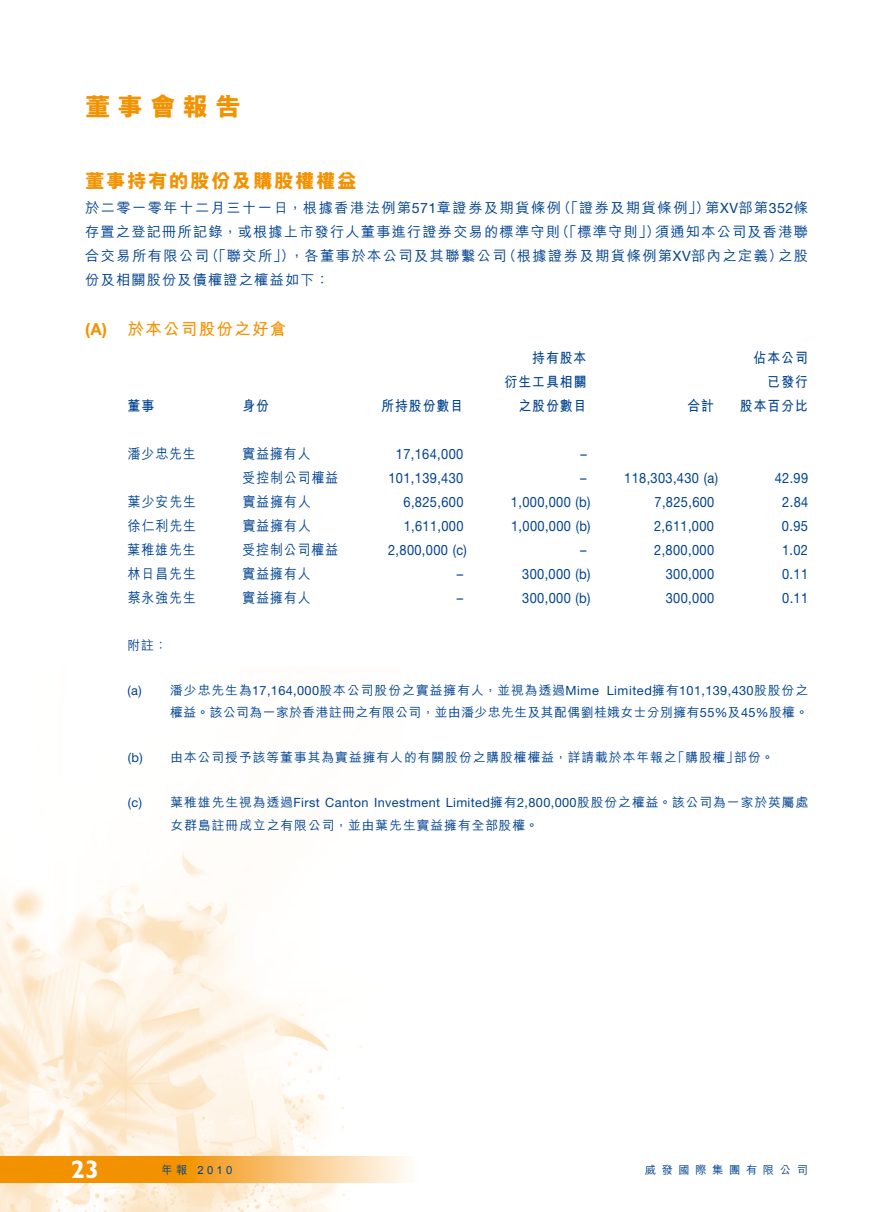
<style>
.page{position:relative;width:893px;height:1212px;background:#fff}
.page>*{position:absolute;margin:0;border:0;box-sizing:border-box;transform-origin:0 0}
.t1{font:800 25.5px "M Hei HK";letter-spacing:.275em;color:#f29200}
.t2{font:700 25.5px "Gill Sans Std";color:#fff}
.t3{font:800 19.5px "M Hei HK";letter-spacing:.08em;color:#f29200}
.t4{font:700 16.5px "M Hei HK";letter-spacing:.08em;color:#f29200}
.t5{font:700 16.5px "Helvetica Neue LT Std";color:#f29200}
.t6{font:14.25px "Helvetica Neue LT Std";letter-spacing:.03em;color:#004390;scale:.9 1}
.t7{font:500 14.25px/24px "M Hei HK";letter-spacing:.08em;color:#004390}
.t8{font:500 14.25px "M Hei HK";letter-spacing:.08em;color:#004390;scale:.9 1}
.t9{font:500 14.25px "M Hei HK";letter-spacing:.105em;color:#004390}
.t10{font:700 14.25px "M Hei HK";letter-spacing:.08em;color:#004390;scale:.9 1}
.t11{font:500 14.25px "M Hei HK";letter-spacing:.1em;color:#004390}
.t12{font:14.25px "Helvetica Neue LT Std";letter-spacing:.03em;color:#004390}
.t13{font:500 12.75px "M Hei HK";letter-spacing:.08em;color:#004390}
.t14{font:12.75px "Helvetica Neue LT Std";letter-spacing:.03em;color:#004390}
.t15{font:500 12.75px "M Hei HK";letter-spacing:.04em;color:#004390}
.t16{font:500 11.25px "M Hei HK";letter-spacing:.5em;color:#004390}
.t17{font:11.25px "Arial";color:#004390}
.s1{font-family:"Helvetica Neue LT Std";font-weight:400}
.s2{font-family:"M Hei HK";font-weight:500}
</style>
<div class="page">
<img style="left:0;top:850px;width:401px;height:362px">
<svg style="left:0;top:1157px;width:408px;height:25px;background:#f6af46"></svg>
<h1 class="t1" style="left:85px;top:89px;width:157px">董事會報告</h1>
<h2 class="t3" style="left:85px;top:167px;width:273px">董事持有的股份及購股權權益</h2>
<p class="t9" style="left:85px;top:197px;width:478px">於二零一零年十二月三十一日，根據香港法例第<span class="s1">571</span>章證券及期貨條例</p>
<p class="t9" style="left:557px;top:197px;width:154px">（「證券及期貨條例」）</p>
<p class="t12" style="left:705px;top:199px;width:104px"><span class="s2">第</span>XV<span class="s2">部第</span>352<span class="s2">條</span></p>
<p class="t7" style="left:85px;top:219px;width:476px">存置之登記冊所記錄，或根據上市發行人董事進行證券交易的標準守則</p>
<p class="t7" style="left:555px;top:219px;width:106px">（「標準守則」）</p>
<p class="t7" style="left:655px;top:219px;width:154px">須通知本公司及香港聯</p>
<p class="t7" style="left:85px;top:242px;width:246px">合交易所有限公司<br>份及相關股份及債權證之權益如下：</p>
<p class="t4" style="left:128px;top:317px;width:160px">於本公司股份之好倉</p>
<p class="t11" style="left:502px;top:245px;width:282px">（根據證券及期貨條例第<span class="s1">XV</span>部內之定義）</p>
<p class="t11" style="left:290px;top:245px;width:218px">，各董事於本公司及其聯繫公司</p>
<p class="t7" style="left:205px;top:242px;width:91px">（「聯交所」）</p>
<p class="t7" style="left:778px;top:242px;width:31px">之股</p>
<p class="t5" style="left:85px;top:319px;width:23px">A( )</p>
<p class="t10" style="left:128px;top:395px;width:31px">董事</p>
<p class="t10" style="left:242px;top:395px;width:31px">身份</p>
<p class="t10" style="left:381px;top:395px;width:93px">所持股份數目</p>
<p class="t10" style="left:532px;top:347px;width:62px">持有股本</p>
<p class="t10" style="left:504px;top:371px;width:93px">衍生工具相關</p>
<p class="t10" style="left:518px;top:395px;width:77px">之股份數目</p>
<p class="t10" style="left:687px;top:395px;width:31px">合計</p>
<p class="t10" style="left:754px;top:347px;width:62px">佔本公司</p>
<p class="t10" style="left:767px;top:371px;width:46px">已發行</p>
<p class="t10" style="left:740px;top:395px;width:77px">股本百分比</p>
<p class="t8" style="left:128px;top:443px;width:77px">潘少忠先生</p>
<p class="t8" style="left:242px;top:443px;width:77px">實益擁有人</p>
<p class="t6" style="left:396px;top:445px;width:76px">17,164,000</p>
<p class="t6" style="left:581px;top:445px;width:9px">–</p>
<p class="t8" style="left:243px;top:467px;width:108px">受控制公司權益</p>
<p class="t6" style="left:388px;top:469px;width:85px">101,139,430</p>
<p class="t6" style="left:580px;top:469px;width:9px">–</p>
<p class="t6" style="left:624px;top:469px;width:106px">118,303,430 (a(</p>
<p class="t6" style="left:775px;top:469px;width:39px">42.99</p>
<p class="t8" style="left:128px;top:491px;width:77px">葉少安先生</p>
<p class="t8" style="left:243px;top:491px;width:77px">實益擁有人</p>
<p class="t6" style="left:404px;top:493px;width:68px">6,825,600</p>
<p class="t6" style="left:511px;top:493px;width:90px">1,000,000 (b(</p>
<p class="t6" style="left:654px;top:493px;width:68px">7,825,600</p>
<p class="t6" style="left:782px;top:493px;width:30px">2.84</p>
<p class="t8" style="left:128px;top:515px;width:77px">徐仁利先生</p>
<p class="t8" style="left:243px;top:515px;width:77px">實益擁有人</p>
<p class="t6" style="left:404px;top:517px;width:68px">1,611,000</p>
<p class="t6" style="left:511px;top:517px;width:90px">1,000,000 (b(</p>
<p class="t6" style="left:654px;top:517px;width:68px">2,611,000</p>
<p class="t6" style="left:782px;top:517px;width:30px">0.95</p>
<p class="t8" style="left:128px;top:539px;width:77px">葉稚雄先生</p>
<p class="t8" style="left:242px;top:539px;width:108px">受控制公司權益</p>
<p class="t6" style="left:388px;top:541px;width:89px">2,800,000 (c(</p>
<p class="t6" style="left:580px;top:541px;width:9px">–</p>
<p class="t6" style="left:654px;top:541px;width:68px">2,800,000</p>
<p class="t6" style="left:782px;top:541px;width:30px">1.02</p>
<p class="t8" style="left:128px;top:563px;width:77px">林日昌先生</p>
<p class="t8" style="left:243px;top:563px;width:77px">實益擁有人</p>
<p class="t6" style="left:457px;top:565px;width:9px">–</p>
<p class="t6" style="left:522px;top:565px;width:77px">300,000 (b(</p>
<p class="t6" style="left:666px;top:565px;width:55px">300,000</p>
<p class="t6" style="left:782px;top:565px;width:30px">0.11</p>
<p class="t8" style="left:128px;top:587px;width:77px">蔡永強先生</p>
<p class="t13" style="left:128px;top:636px;width:41px">附註：</p>
<p class="t8" style="left:243px;top:587px;width:77px">實益擁有人</p>
<p class="t6" style="left:457px;top:589px;width:9px">–</p>
<p class="t6" style="left:522px;top:589px;width:77px">300,000 (b(</p>
<p class="t6" style="left:666px;top:589px;width:55px">300,000</p>
<p class="t6" style="left:782px;top:589px;width:30px">0.11</p>
<p class="t14" style="left:128px;top:682px;width:16px">)a(</p>
<p class="t13" style="left:170px;top:681px;width:430px">潘少忠先生為<span class="s1">17,164,000</span>股本公司股份之實益擁有人，並視為透過<span class="s1">Mime</span></p>
<p class="t14" style="left:607px;top:682px;width:203px">Limited<span class="s2">擁有</span>101,139,430<span class="s2">股股份之</span></p>
<p class="t14" style="left:128px;top:750px;width:16px">b( )</p>
<p class="t14" style="left:128px;top:795px;width:16px">)c(</p>
<p class="t15" style="left:170px;top:703px;width:639px">權益。該公司為一家於香港註冊之有限公司，並由潘少忠先生及其配偶劉桂娥女士分別擁有<span class="s1">55%</span>及<span class="s1">45%</span>股權。</p>
<p class="t13" style="left:734px;top:748px;width:41px">部份。</p>
<p class="t13" style="left:170px;top:748px;width:508px">由本公司授予該等董事其為實益擁有人的有關股份之購股權權益，詳請載於本年報之</p>
<p class="t13" style="left:672px;top:748px;width:68px">「購股權」</p>
<p class="t14" style="left:170px;top:795px;width:639px"><span class="s2">葉稚雄先生視為透過</span>First Canton Investment Limited<span class="s2">擁有</span>2,800,000<span class="s2">股股份之權益。該公司為一家於英屬處</span></p>
<p class="t13" style="left:171px;top:816px;width:369px">女群島註冊成立之有限公司，並由葉先生實益擁有全部股權。</p>
<h1 class="t2" style="left:71px;top:1154px;width:30px">23</h1>
<p class="t16" style="left:162px;top:1161px;width:27px">年報</p>
<p class="t17" style="left:197px;top:1162px;width:37px">2010</p>
<p class="t16" style="left:645px;top:1162px;width:165px">威發國際集團有限公司</p>
</div>
